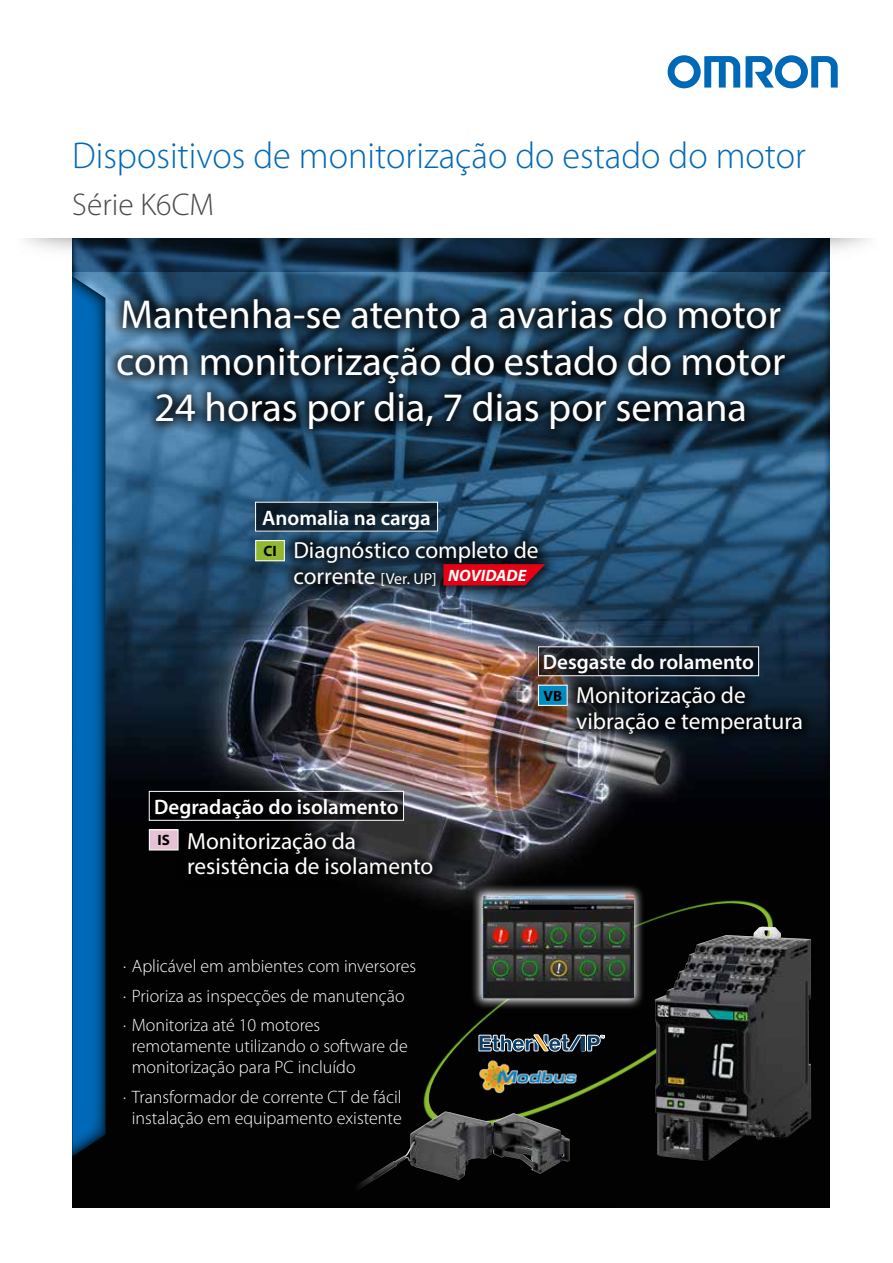
<style>
.page{position:relative;width:893px;height:1263px;background:#fff}
.page>*{position:absolute;margin:0;border:0;box-sizing:border-box;transform-origin:0 0}
.t1{font:40.5px/46.5px "Myriad Pro";color:#fff;text-align:center}
.t2{font:300 37.5px "Myriad Pro";color:#0069b7}
.t3{font:300 31.5px "Myriad Pro";color:#4d4949}
.t4{font:23.4px/25.5px "Myriad Pro";color:#fff}
.t5{font:600 21px "Myriad Pro";color:#fff}
.t6{font:300 18px/29.5px "Myriad Pro";color:#fff}
.s1{font-weight:700;font-size:15px;color:#000}
.s2{font-size:15.9px}
.s3{font-weight:700;font-style:italic;font-size:16.5px}
</style>
<div class="page">
<svg style="left:668px;top:55px;width:72px;height:33px"></svg>
<svg style="left:746px;top:55px;width:92px;height:33px"></svg>
<img style="left:72px;top:272px;width:757px;height:936px">
<svg style="left:72px;top:276px;width:33px;height:880px;background:#015fa5"></svg>
<img style="left:24px;top:238px;width:845px;height:34px">
<div style="left:104px;top:286px;width:694px;height:157px;background:#000;opacity:.75"></div>
<div style="left:411px;top:893px;width:375px;height:250px;background:#020202"></div>
<img style="left:655px;top:927px;width:156px;height:234px">
<svg style="left:471px;top:884px;width:173px;height:126px;background:#444"></svg>
<img style="left:482px;top:895px;width:151px;height:104px">
<svg style="left:477px;top:1033px;width:129px;height:20px;background:#47555e"></svg>
<img style="left:475px;top:1059px;width:106px;height:34px">
<img style="left:341px;top:1111px;width:229px;height:88px">
<div style="left:256px;top:541px;width:28px;height:20px;background:#90b830"></div>
<div style="left:255px;top:540px;width:30px;height:21px;border:1px solid #fff"></div>
<div style="left:282px;top:528px;width:276px;height:71px;background:#000;opacity:.75"></div>
<svg style="left:443px;top:564px;width:102px;height:21px;background:#d00518"></svg>
<div style="left:538px;top:685px;width:29px;height:20px;background:#008dc2"></div>
<div style="left:538px;top:685px;width:30px;height:21px;border:1px solid #fff"></div>
<div style="left:564px;top:673px;width:251px;height:74px;background:#000;opacity:.75"></div>
<div style="left:149px;top:830px;width:29px;height:20px;background:#e5c2d5"></div>
<div style="left:149px;top:829px;width:30px;height:21px;border:1px solid #fff"></div>
<div style="left:175px;top:819px;width:270px;height:69px;background:#000;opacity:.75"></div>
<svg style="left:257px;top:504px;width:179px;height:25px;background:#0f2231"></svg>
<svg style="left:540px;top:648px;width:217px;height:26px;background:#11171f"></svg>
<div style="left:538px;top:646px;width:221px;height:30px;border:1px solid #fff"></div>
<svg style="left:151px;top:793px;width:251px;height:26px;background:#0c0c0f"></svg>
<div style="left:149px;top:791px;width:255px;height:30px;border:1px solid #fff"></div>
<h2 class="t2" style="left:72px;top:133px;width:735px">Dispositivos de monitorização do estado do motor</h2>
<h3 class="t3" style="left:72px;top:186px;width:143px">Série K6CM</h3>
<h1 class="t1" style="left:116px;top:291px;width:670px">Mantenha-se atento a avarias do motor com monitorização do estado do motor<br>24 horas por dia, 7 dias por semana</h1>
<p class="t5" style="left:262px;top:504px;width:170px">Anomalia na carga</p>
<p class="t4" style="left:293px;top:537px;width:247px;text-indent:-30px"><span class="s1">CI</span> Diagnóstico completo de corrente <span class="s2">[Ver. UP]</span> <span class="s3">NOVIDADE</span></p>
<p class="t5" style="left:543px;top:649px;width:213px">Desgaste do rolamento</p>
<p class="t5" style="left:154px;top:793px;width:246px">Degradação do isolamento</p>
<p class="t4" style="left:187px;top:828px;width:248px;text-indent:-30px"><span class="s1">IS</span> Monitorização da resistência de isolamento</p>
<p class="t6" style="left:123px;top:951px;width:294px">· Aplicável em ambientes com inversores · Prioriza as inspecções de manutenção<br>· Monitoriza até 10 motores</p>
<p class="t6" style="left:132px;top:1035px;width:277px;line-height:21px">remotamente utilizando o software de monitorização para PC incluído</p>
<p class="t6" style="left:123px;top:1086px;width:280px;line-height:21px;text-align:center">· Transformador de corrente CT de fácil instalação em equipamento existente</p>
<p class="t4" style="left:576px;top:682px;width:229px;text-indent:-33px"><span class="s1">VB</span> Monitorização de vibração e temperatura</p>
</div>
